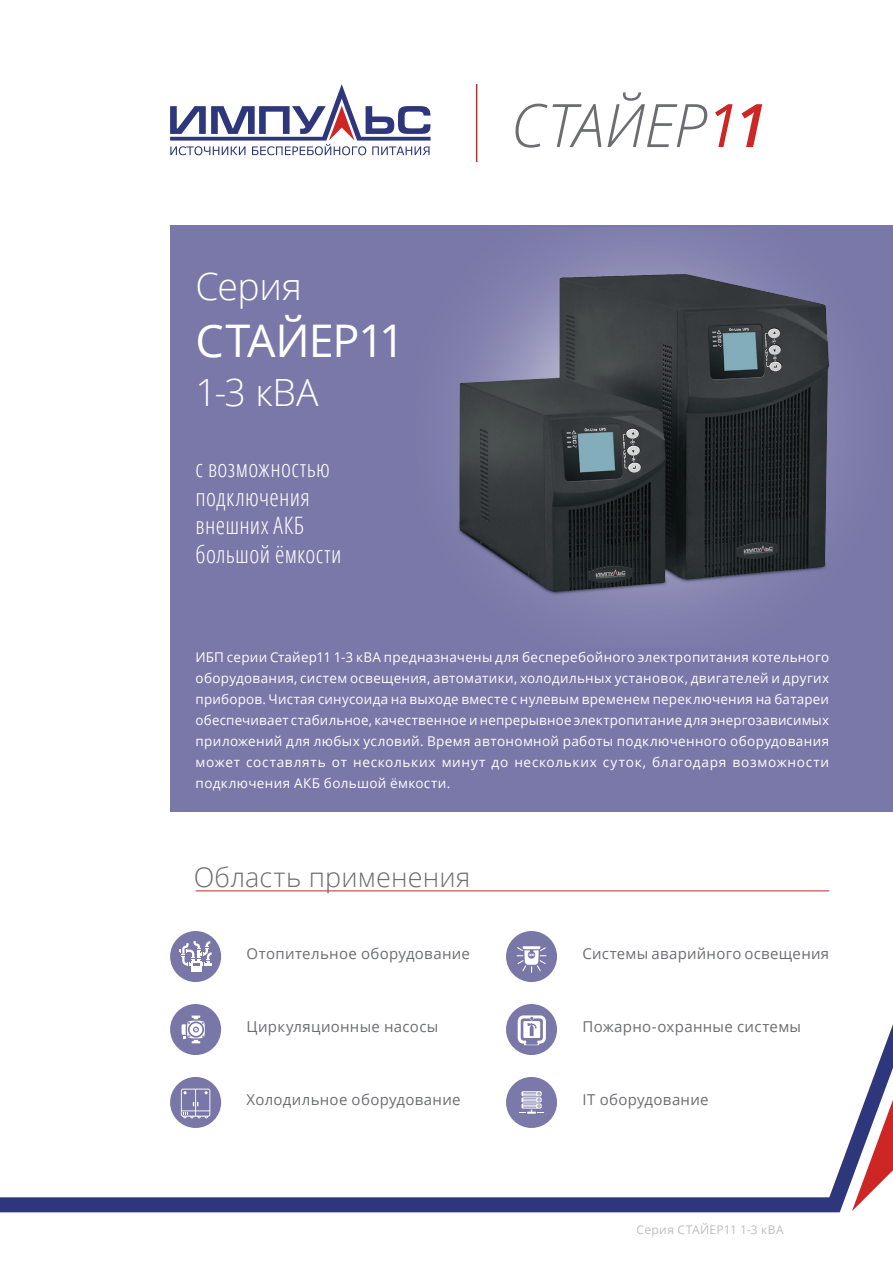
<style>
.page{position:relative;width:893px;height:1263px;background:#fff}
.page>*{position:absolute;margin:0;border:0;box-sizing:border-box;transform-origin:0 0}
.t1{font:italic 300 60px "Open Sans";letter-spacing:-.01em;color:#6c6d70}
.t2{font:45px "Open Sans";letter-spacing:-.025em;color:#fff}
.t3{font:300 37.5px "Open Sans";letter-spacing:-.005em;color:#fff}
.t4{font:300 27px "Open Sans";letter-spacing:.005em;color:#6c6d70}
.t5{font:300 condensed 24px/28.5px "Open Sans";letter-spacing:.015em;color:#fff}
.t6{font:15px "Open Sans";letter-spacing:.02em;color:#6c6d70}
.t7{font:13.5px/21px "Open Sans";letter-spacing:.035em;color:#fff;text-align:justify}
.t8{font:12px "Open Sans";letter-spacing:.03em;color:#bcbdc0}
.s1{font-weight:400;color:#ce2525}
.s2{font-weight:600;color:#ce2525}
</style>
<div class="page">
<svg style="left:0;top:931px;width:893px;height:282px"></svg>
<div style="left:170px;top:225px;width:723px;height:587px;background:#7978a8"></div>
<hr style="left:196px;top:891px;width:633px;height:1px;background:#ce2525">
<img style="left:459px;top:241px;width:374px;height:375px">
<div style="left:506px;top:1004px;width:51px;height:51px;background:#7978a8;border-radius:50%"></div>
<svg style="left:518px;top:1015px;width:28px;height:30px"></svg>
<div style="left:170px;top:1004px;width:51px;height:51px;background:#7977a8;border-radius:50%"></div>
<svg style="left:182px;top:1015px;width:23px;height:28px"></svg>
<div style="left:170px;top:931px;width:51px;height:50px;background:#7977a8;border-radius:50%"></div>
<div style="left:191px;top:961px;width:10px;height:11px;background:#fff"></div>
<svg style="left:179px;top:941px;width:33px;height:25px"></svg>
<div style="left:170px;top:1077px;width:51px;height:51px;background:#7977a8;border-radius:50%"></div>
<svg style="left:181px;top:1089px;width:29px;height:29px"></svg>
<div style="left:506px;top:931px;width:51px;height:51px;background:#7977a8;border-radius:50%"></div>
<svg style="left:517px;top:946px;width:29px;height:27px"></svg>
<hr style="left:476px;top:84px;width:1px;height:78px;background:#ce2525">
<svg style="left:170px;top:84px;width:261px;height:71px"></svg>
<div style="left:506px;top:1077px;width:51px;height:51px;background:#7a79aa;border-radius:50%"></div>
<svg style="left:520px;top:1091px;width:23px;height:23px"></svg>
<h3 class="t3" style="left:196px;top:260px;width:108px">Серия</h3>
<h2 class="t2" style="left:196px;top:310px;width:211px">СТАЙЕР11</h2>
<h3 class="t3" style="left:196px;top:367px;width:124px">1-3 кВА</h3>
<h3 class="t5" style="left:196px;top:454px;width:147px">с возможностью подключения внешних АКБ большой ёмкости</h3>
<h1 class="t1" style="left:511px;top:84px;width:258px">СТАЙЕР<span class="s1">1</span><span class="s2">1</span></h1>
<p class="t7" style="left:196px;top:646px;width:635px">ИБП серии Стайер11 1-3 кВА предназначены для бесперебойного электропитания котельного оборудования, систем освещения, автоматики, холодильных установок, двигателей и других приборов. Чистая синусоида на выходе вместе с нулевым временем переключения на батареи обеспечивает стабильное, качественное и непрерывное электропитание для энергозависимых приложений для любых условий. Время автономной работы подключенного оборудования может составлять от нескольких минут до нескольких суток, благодаря возможности подключения АКБ большой ёмкости.</p>
<h3 class="t4" style="left:194px;top:859px;width:278px">Область применения</h3>
<p class="t6" style="left:247px;top:943px;width:225px">Отопительное оборудование</p>
<p class="t6" style="left:583px;top:943px;width:248px">Системы аварийного освещения</p>
<p class="t6" style="left:247px;top:1016px;width:193px">Циркуляционные насосы</p>
<p class="t6" style="left:583px;top:1016px;width:220px">Пожарно-охранные системы</p>
<p class="t6" style="left:247px;top:1089px;width:215px">Холодильное оборудование</p>
<p class="t6" style="left:583px;top:1089px;width:128px">IT оборудование</p>
<p class="t8" style="left:637px;top:1221px;width:149px">Серия СТАЙЕР11 1-3 кВА</p>
</div>
